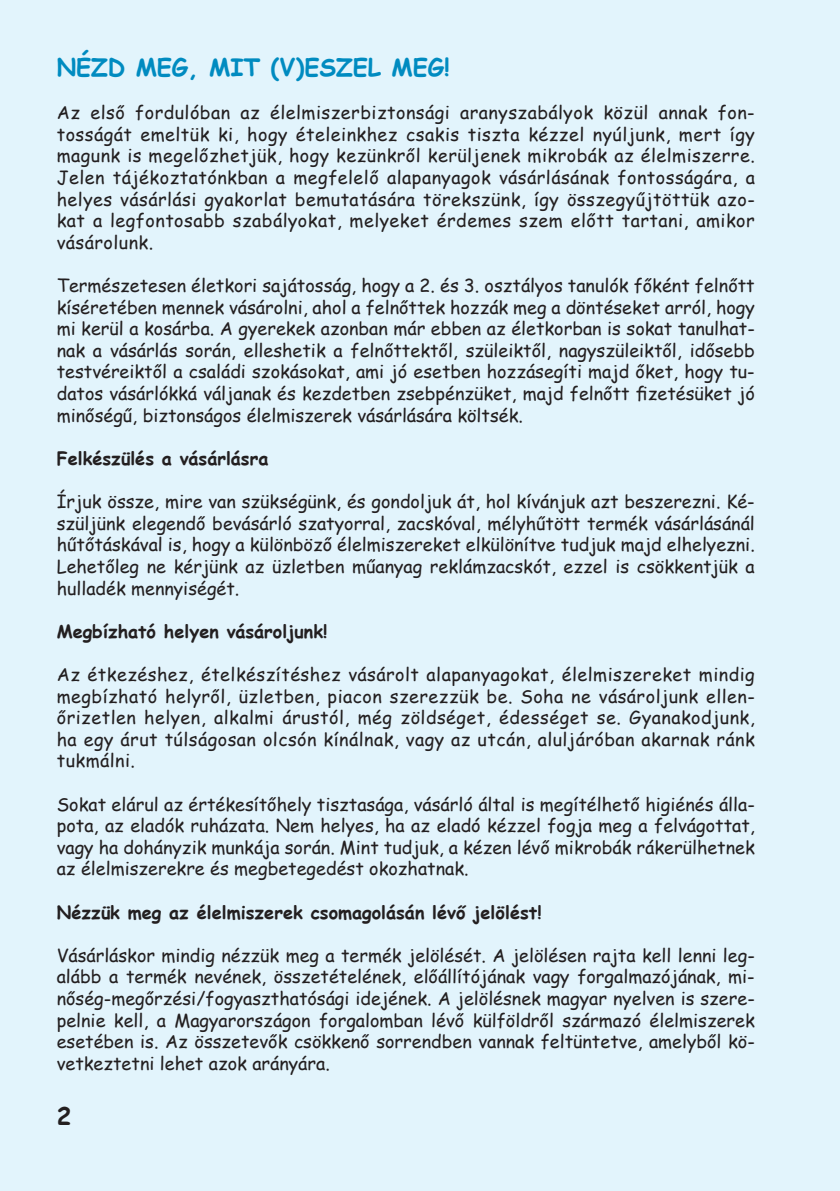
<style>
.page{position:relative;width:840px;height:1191px;background:#fff}
.page>*{position:absolute;margin:0;border:0;box-sizing:border-box;transform-origin:0 0}
.t1{font:700 24px "Comic Sans MS";color:#008bc0}
.t2{font:700 24px "Comic Sans MS";color:#231f20}
.t3{font:18px/21.6px "Comic Sans MS";color:#231f20;text-align:justify}
.t4{font:700 18px "Comic Sans MS";color:#231f20}
</style>
<div class="page">
<div style="left:0;top:0;width:839px;height:1191px;background:#e2f4fc"></div>
<h1 class="t1" style="left:57px;top:49px;width:394px">NÉZD MEG, MIT (V)ESZEL MEG!</h1>
<p class="t3" style="left:57px;top:101px;width:699px">Az első fordulóban az élelmiszerbiztonsági aranyszabályok közül annak fon&shy;tosságát emeltük ki, hogy ételeinkhez csakis tiszta kézzel nyúljunk, mert így magunk is megelőzhetjük, hogy kezünkről kerüljenek mikrobák az élelmiszerre.<br>Jelen tájékoztatónkban a megfelelő alapanyagok vásárlásának fontosságára, a helyes vásárlási gyakorlat bemutatására törekszünk, így összegyűjtöttük azo&shy;kat a legfontosabb szabályokat, melyeket érdemes szem előtt tartani, amikor vásárolunk.</p>
<p class="t3" style="left:57px;top:274px;width:699px">Természetesen életkori sajátosság, hogy a 2. és 3. osztályos tanulók főként felnőtt kíséretében mennek vásárolni, ahol a felnőttek hozzák meg a döntéseket arról, hogy mi kerül a kosárba. A gyerekek azonban már ebben az életkorban is sokat tanulhat&shy;nak a vásárlás során, elleshetik a felnőttektől, szüleiktől, nagyszüleiktől, idősebb testvéreiktől a családi szokásokat, ami jó esetben hozzásegíti majd őket, hogy tu&shy;datos vásárlókká váljanak és kezdetben zsebpénzüket, majd felnőtt fizetésüket jó minőségű, biztonságos élelmiszerek vásárlására költsék.</p>
<p class="t4" style="left:57px;top:445px;width:213px">Felkészülés a vásárlásra</p>
<p class="t3" style="left:57px;top:490px;width:699px">Írjuk össze, mire van szükségünk, és gondoljuk át, hol kívánjuk azt beszerezni. Ké&shy;szüljünk elegendő bevásárló szatyorral, zacskóval, mélyhűtött termék vásárlásánál hűtőtáskával is, hogy a különböző élelmiszereket elkülönítve tudjuk majd elhelyezni.<br>Lehetőleg ne kérjünk az üzletben műanyag reklámzacskót, ezzel is csökkentjük a hulladék mennyiségét.</p>
<p class="t4" style="left:57px;top:618px;width:272px">Megbízható helyen vásároljunk!</p>
<p class="t3" style="left:57px;top:663px;width:699px">Az étkezéshez, ételkészítéshez vásárolt alapanyagokat, élelmiszereket mindig megbízható helyről, üzletben, piacon szerezzük be. Soha ne vásároljunk ellen&shy;őrizetlen helyen, alkalmi árustól, még zöldséget, édességet se. Gyanakodjunk, ha egy árut túlságosan olcsón kínálnak, vagy az utcán, aluljáróban akarnak ránk tukmálni.</p>
<p class="t3" style="left:57px;top:792px;width:699px">Sokat elárul az értékesítőhely tisztasága, vásárló által is megítélhető higiénés álla&shy;pota, az eladók ruházata. Nem helyes, ha az eladó kézzel fogja meg a felvágottat, vagy ha dohányzik munkája során. Mint tudjuk, a kézen lévő mikrobák rákerülhetnek az élelmiszerekre és megbetegedést okozhatnak.</p>
<p class="t4" style="left:57px;top:898px;width:486px">Nézzük meg az élelmiszerek csomagolásán lévő jelölést!</p>
<p class="t3" style="left:57px;top:944px;width:699px">Vásárláskor mindig nézzük meg a termék jelölését. A jelölésen rajta kell lenni leg&shy;alább a termék nevének, összetételének, előállítójának vagy forgalmazójának, mi&shy;nőség-megőrzési/fogyaszthatósági idejének. A jelölésnek magyar nyelven is szere&shy;pelnie kell, a Magyarországon forgalomban lévő külföldről származó élelmiszerek esetében is. Az összetevők csökkenő sorrendben vannak feltüntetve, amelyből kö&shy;vetkeztetni lehet azok arányára.</p>
<h1 class="t2" style="left:57px;top:1098px;width:16px">2</h1>
</div>
